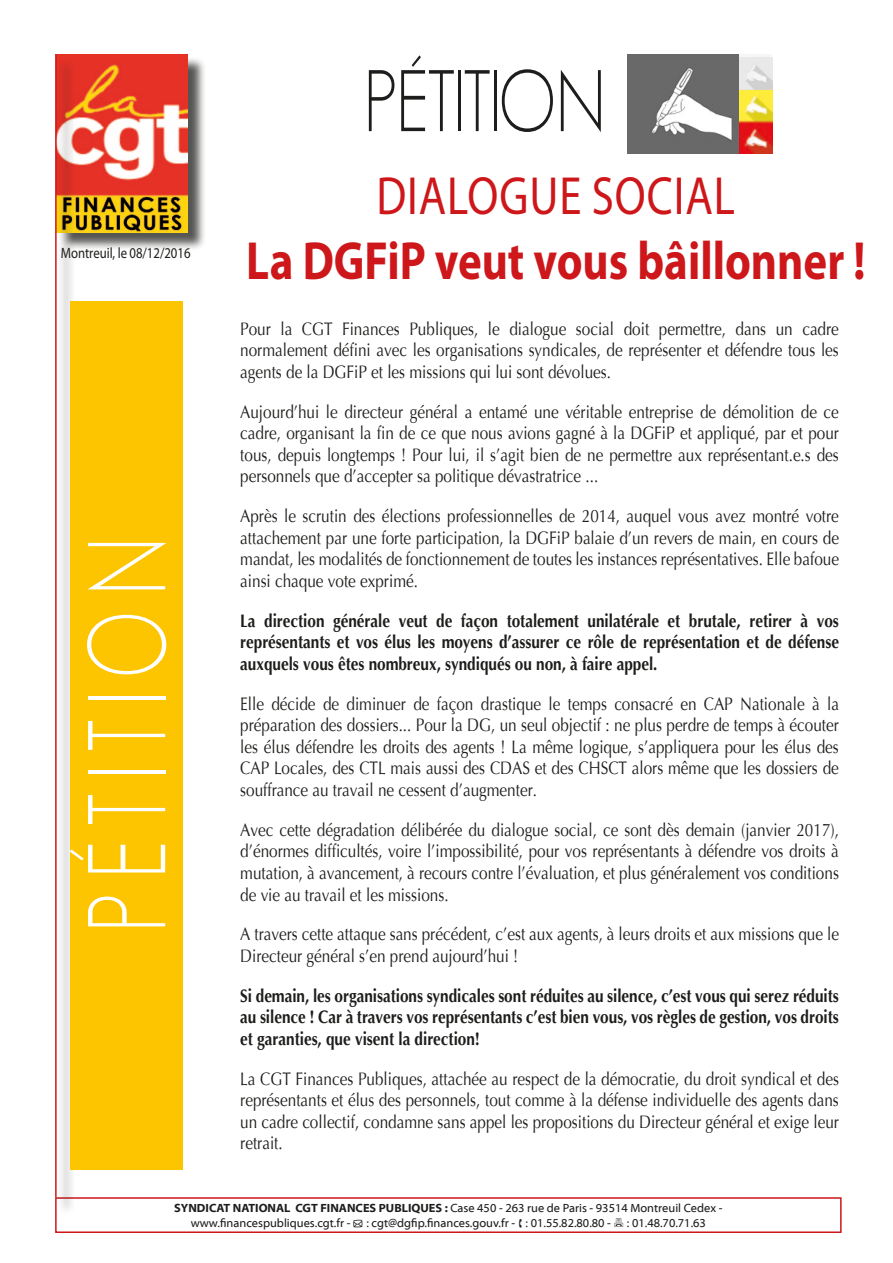
<style>
.page{position:relative;width:893px;height:1263px;background:#fff}
.page>*{position:absolute;margin:0;border:0;box-sizing:border-box;transform-origin:0 0}
.t1{font:300 108px "Geosans";letter-spacing:.15em;color:#fff;scale:.75 1}
.puces_noire_copie_2{font:300 85.35px "Geosans";letter-spacing:-.05em;color:#1d1d1b;scale:.81 1}
.t2{font:700 54px/64.8px "Myriad Pro";color:#cd171a;text-align:center;scale:.83 1}
.Normal__Web{font:18px/21.6px "Optima";color:#1d1d1b;text-align:justify;scale:.85 1}
.Normal__Web-2{font:700 18px/21.6px "Optima";color:#1d1d1b;text-align:justify;scale:.85 1}
.puces_noire_copie_2-2{font:15px "Myriad Pro";color:#1d1d1b;scale:.85 1}
.t3{font:12px/14.4px "Myriad Web Pro";color:#1d1d1b}
.s1{font-weight:400}
.s2{font-weight:700}
</style>
<div class="page">
<div style="left:59px;top:57px;width:147px;height:194px;background:#1d1d1b;opacity:.75"></div>
<img style="left:57px;top:54px;width:131px;height:179px">
<div style="left:55px;top:1197px;width:787px;height:36px;border:2px solid #cd171a"></div>
<div style="left:57px;top:57px;width:18px;height:1158px;background:#1d1d1b;opacity:.75"></div>
<hr style="left:55px;top:54px;width:2px;height:1143px;background:#cd171a">
<div style="left:70px;top:301px;width:113px;height:868px;background:#fdc400"></div>
<img style="left:627px;top:54px;width:113px;height:99px">
<img style="left:740px;top:89px;width:32px;height:64px">
<svg style="left:740px;top:57px;width:32px;height:32px"></svg>
<p class="puces_noire_copie_2-2" style="left:61px;top:244px;width:154px">Montreuil, le 08/12/2016</p>
<p class="t1" style="left:68px;top:932px;width:528px;rotate:-90deg">PÉTITION</p>
<p class="puces_noire_copie_2" style="left:364px;top:54px;width:300px">PÉTITION</p>
<p class="t2" style="left:246px;top:161px;width:748px"><span class="s1">DIALOGUE SOCIAL<br></span>La DGFiP veut vous bâillonner !</p>
<p class="Normal__Web" style="left:240px;top:318px;width:706px">Pour la CGT Finances Publiques, le dialogue social doit permettre, dans un cadre normalement défini avec les organisations syndicales, de représenter et défendre tous les agents de la DGFiP et les missions qui lui sont dévolues.</p>
<p class="Normal__Web" style="left:240px;top:401px;width:706px">Aujourd’hui le directeur général a entamé une véritable entreprise de démolition de ce cadre, organisant la fin de ce que nous avions gagné à la DGFiP et appliqué, par et pour tous, depuis longtemps ! Pour lui, il s’agit bien de ne permettre aux représentant.e.s des personnels que d’accepter sa politique dévastratrice ...</p>
<p class="Normal__Web" style="left:240px;top:505px;width:706px">Après le scrutin des élections professionnelles de 2014, auquel vous avez montré votre attachement par une forte participation, la DGFiP balaie d’un revers de main, en cours de mandat, les modalités de fonctionnement de toutes les instances représentatives. Elle bafoue ainsi chaque vote exprimé.</p>
<p class="Normal__Web-2" style="left:240px;top:610px;width:706px">La direction générale veut de façon totalement unilatérale et brutale, retirer à vos représentants et vos élus les moyens d’assurer ce rôle de représentation et de défense auxquels vous êtes nombreux, syndiqués ou non, à faire appel.</p>
<p class="Normal__Web" style="left:240px;top:693px;width:706px">Elle décide de diminuer de façon drastique le temps consacré en CAP Nationale à la préparation des dossiers... Pour la DG, un seul objectif : ne plus perdre de temps à écouter les élus défendre les droits des agents ! La même logique, s’appliquera pour les élus des CAP Locales, des CTL mais aussi des CDAS et des CHSCT alors même que les dossiers de souffrance au travail ne cessent d’augmenter.</p>
<p class="Normal__Web" style="left:240px;top:819px;width:706px">Avec cette dégradation délibérée du dialogue social, ce sont dès demain (janvier 2017), d’énormes difficultés, voire l’impossibilité, pour vos représentants à défendre vos droits à mutation, à avancement, à recours contre l’évaluation, et plus généralement vos conditions de vie au travail et les missions.</p>
<p class="Normal__Web" style="left:240px;top:924px;width:706px">A travers cette attaque sans précédent, c’est aux agents, à leurs droits et aux missions que le<br>Directeur général s’en prend aujourd’hui !</p>
<p class="Normal__Web-2" style="left:240px;top:985px;width:706px">Si demain, les organisations syndicales sont réduites au silence, c’est vous qui serez réduits au silence ! Car à travers vos représentants c’est bien vous, vos règles de gestion, vos droits et garanties, que visent la direction!</p>
<p class="Normal__Web" style="left:240px;top:1068px;width:706px">La CGT Finances Publiques, attachée au respect de la démocratie, du droit syndical et des représentants et élus des personnels, tout comme à la défense individuelle des agents dans un cadre collectif, condamne sans appel les propositions du Directeur général et exige leur retrait.</p>
<p class="t3" style="left:191px;top:1201px;width:533px;text-indent:-17px"><span class="s2">SYNDICAT NATIONAL CGT FINANCES PUBLIQUES :</span> Case 450 - 263 rue de Paris - 93514 Montreuil Cedex - www.financespubliques.cgt.fr - ● : cgt@dgfip.finances.gouv.fr - : 01.55.82.80.80 -</p>
<p class="t3" style="left:627px;top:1216px;width:81px">: 01.48.70.71.63</p>
</div>
